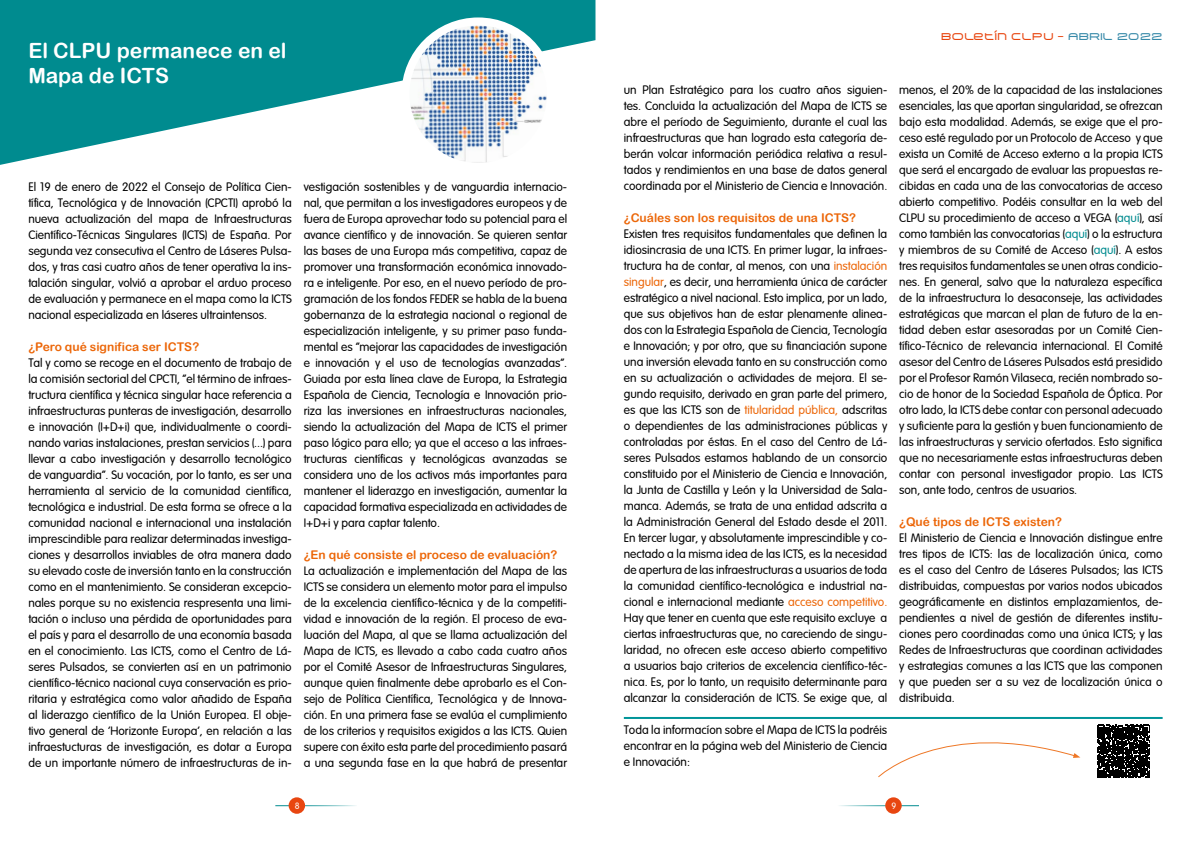
<style>
.page{position:relative;width:1191px;height:842px;background:#fff}
.page>*{position:absolute;margin:0;border:0;box-sizing:border-box;transform-origin:0 0}
.t1{font:21px/25.2px "Arial Rounded MT Bold";color:#fff}
.t2{font:12px/16px "Arial Rounded";color:#000;text-align:justify}
.t3{font:12px "Arial Rounded MT Bold";color:#ec6608}
.t4{font:500 10px "Arkitech";color:#e84610}
.t5{font:9px "Arial Rounded";color:#fff}
.s1{color:#388aa9}
.s2{color:#ec6608}
.s3{color:#008b8f}
</style>
<div class="page">
<hr style="left:275px;top:805px;width:82px;height:1px;background:#008b8f">
<hr style="left:837px;top:805px;width:82px;height:1px;background:#008b8f">
<div style="left:289px;top:797px;width:16px;height:17px;background:#e84610;border-radius:50%"></div>
<div style="left:885px;top:797px;width:16px;height:17px;background:#e84610;border-radius:50%"></div>
<svg style="left:0;top:0;width:595px;height:165px;fill:#008b8f"></svg>
<img style="left:405px;top:21px;width:146px;height:146px;border-radius:73px">
<div style="left:401px;top:17px;width:154px;height:154px;border:8px solid #fff;border-radius:50%"></div>
<hr style="left:624px;top:717px;width:538px;height:2px;background:#009599">
<svg style="left:1097px;top:725px;width:52px;height:53px;background:#1f1f1f"></svg>
<svg style="left:878px;top:742px;width:202px;height:36px"></svg>
<h1 class="t1" style="left:28px;top:37px;width:260px">El CLPU permanece en el<br>Mapa de ICTS</h1>
<p class="t2" style="left:28px;top:178px;width:265px">El 19 de enero de 2022 el Consejo de Política Cien&shy;tífica, Tecnológica y de Innovación (CPCTI) aprobó la nueva actualización del mapa de Infraestructuras Científico-Técnicas Singulares (ICTS) de España. Por segunda vez consecutiva el Centro de Láseres Pulsa&shy;dos, y tras casi cuatro años de tener operativa la ins&shy;talación singular, volvió a aprobar el arduo proceso de evaluación y permanece en el mapa como la ICTS nacional especializada en láseres ultraintensos.</p>
<p class="t3" style="left:28px;top:339px;width:172px">¿Pero qué significa ser ICTS?</p>
<p class="t2" style="left:28px;top:353px;width:265px">Tal y como se recoge en el documento de trabajo de la comisión sectorial del CPCTI, “el término de infraes&shy;tructura científica y técnica singular hace referencia a infraestructuras punteras de investigación, desarrollo e innovación (I+D+i) que, individualmente o coordi&shy;nando varias instalaciones, prestan servicios (...) para llevar a cabo investigación y desarrollo tecnológico de vanguardia”. Su vocación, por lo tanto, es ser una herramienta al servicio de la comunidad científica, tecnológica e industrial. De esta forma se ofrece a la comunidad nacional e internacional una instalación imprescindible para realizar determinadas investiga&shy;ciones y desarrollos inviables de otra manera dado su elevado coste de inversión tanto en la construcción como en el mantenimiento. Se consideran excepcio&shy;nales porque su no existencia respresenta una limi&shy;tación o incluso una pérdida de oportunidades para el país y para el desarrollo de una economía basada en el conocimiento. Las ICTS, como el Centro de Lá&shy;seres Pulsados, se convierten así en un patrimonio científico-técnico nacional cuya conservación es prio&shy;ritaria y estratégica como valor añadido de España al liderazgo científico de la Unión Europea. El obje&shy;tivo general de ‘Horizonte Europa’, en relación a las infraestucturas de investigación, es dotar a Europa de un importante número de infraestructuras de in-</p>
<p class="t2" style="left:304px;top:177px;width:265px">vestigación sostenibles y de vanguardia internacio&shy;nal, que permitan a los investigadores europeos y de fuera de Europa aprovechar todo su potencial para el avance científico y de innovación. Se quieren sentar las bases de una Europa más competitiva, capaz de promover una transformación económica innovado&shy;ra e inteligente. Por eso, en el nuevo período de pro&shy;gramación de los fondos FEDER se habla de la buena gobernanza de la estrategia nacional o regional de especialización inteligente, y su primer paso funda&shy;mental es “mejorar las capacidades de investigación e innovación y el uso de tecnologías avanzadas”.<br>Guiada por esta línea clave de Europa, la Estrategia Española de Ciencia, Tecnología e Innovación prio&shy;riza las inversiones en infraestructuras nacionales, siendo la actualización del Mapa de ICTS el primer paso lógico para ello; ya que el acceso a las infraes&shy;tructuras científicas y tecnológicas avanzadas se considera uno de los activos más importantes para mantener el liderazgo en investigación, aumentar la capacidad formativa especializada en actividades de I+D+i y para captar talento.</p>
<p class="t3" style="left:304px;top:547px;width:255px">¿En qué consiste el proceso de evaluación?</p>
<p class="t2" style="left:304px;top:561px;width:265px">La actualización e implementación del Mapa de las ICTS se considera un elemento motor para el impulso de la excelencia científico-técnica y de la competiti&shy;vidad e innovación de la región. El proceso de eva&shy;luación del Mapa, al que se llama actualización del Mapa de ICTS, es llevado a cabo cada cuatro años por el Comité Asesor de Infraestructuras Singulares, aunque quien finalmente debe aprobarlo es el Con&shy;sejo de Política Científica, Tecnológica y de Innova&shy;ción. En una primera fase se evalúa el cumplimiento de los criterios y requisitos exigidos a las ICTS. Quien supere con éxito esta parte del procedimiento pasará a una segunda fase en la que habrá de presentar</p>
<p class="t4" style="left:941px;top:30px;width:223px">BOLETÍN CLPU - <span class="s1">ABRIL 2022</span></p>
<p class="t2" style="left:624px;top:81px;width:265px">un Plan Estratégico para los cuatro años siguien&shy;tes. Concluida la actualización del Mapa de ICTS se abre el período de Seguimiento, durante el cual las infraestructuras que han logrado esta categoría de&shy;berán volcar información periódica relativa a resul&shy;tados y rendimientos en una base de datos general coordinada por el Ministerio de Ciencia e Innovación.</p>
<p class="t3" style="left:624px;top:211px;width:234px">¿Cuáles son los requisitos de una ICTS?</p>
<p class="t2" style="left:624px;top:225px;width:265px">Existen tres requisitos fundamentales que definen la idiosincrasia de una ICTS. En primer lugar, la infraes&shy;tructura ha de contar, al menos, con una <span class="s2">instalación singular</span>, es decir, una herramienta única de carácter estratégico a nivel nacional. Esto implica, por un lado, que sus objetivos han de estar plenamente alinea&shy;dos con la Estrategia Española de Ciencia, Tecnología e Innovación; y por otro, que su financiación supone una inversión elevada tanto en su construcción como en su actualización o actividades de mejora. El se&shy;gundo requisito, derivado en gran parte del primero, es que las ICTS son de <span class="s2">titularidad pública,</span> adscritas o dependientes de las administraciones públicas y controladas por éstas. En el caso del Centro de Lá&shy;seres Pulsados estamos hablando de un consorcio constituido por el Ministerio de Ciencia e Innovación, la Junta de Castilla y León y la Universidad de Sala&shy;manca. Además, se trata de una entidad adscrita a la Administración General del Estado desde el 2011.<br>En tercer lugar, y absolutamente imprescindible y co&shy;nectado a la misma idea de las ICTS, es la necesidad de apertura de las infraestructuras a usuarios de toda la comunidad científico-tecnológica e industrial na&shy;cional e internacional mediante <span class="s2">acceso competitivo.<br></span>Hay que tener en cuenta que este requisito excluye a ciertas infraestructuras que, no careciendo de singu&shy;laridad, no ofrecen este acceso abierto competitivo a usuarios bajo criterios de excelencia científico-téc&shy;nica. Es, por lo tanto, un requisito determinante para alcanzar la consideración de ICTS. Se exige que, al</p>
<p class="t2" style="left:624px;top:720px;width:265px">Toda la informacíon sobre el Mapa de ICTS la podréis encontrar en la página web del Ministerio de Ciencia e Innovación:</p>
<p class="t2" style="left:899px;top:81px;width:265px">menos, el 20% de la capacidad de las instalaciones esenciales, las que aportan singularidad, se ofrezcan bajo esta modalidad. Además, se exige que el pro&shy;ceso esté regulado por un Protocolo de Acceso y que exista un Comité de Acceso externo a la propia ICTS que será el encargado de evaluar las propuestas re&shy;cibidas en cada una de las convocatorias de acceso abierto competitivo. Podéis consultar en la web del CLPU su procedimiento de acceso a VEGA (<span class="s3">aquí</span>), así como también las convocatorias (<span class="s3">aquí</span>) o la estructura y miembros de su Comité de Acceso (<span class="s3">aquí</span>). A estos tres requisitos fundamentales se unen otras condicio&shy;nes. En general, salvo que la naturaleza específica de la infraestructura lo desaconseje, las actividades estratégicas que marcan el plan de futuro de la en&shy;tidad deben estar asesoradas por un Comité Cien&shy;tífico-Técnico de relevancia internacional. El Comité asesor del Centro de Láseres Pulsados está presidido por el Profesor Ramón Vilaseca, recién nombrado so&shy;cio de honor de la Sociedad Española de Óptica. Por otro lado, la ICTS debe contar con personal adecuado y suficiente para la gestión y buen funcionamiento de las infraestructuras y servicio ofertados. Esto significa que no necesariamente estas infraestructuras deben contar con personal investigador propio. Las ICTS son, ante todo, centros de usuarios.</p>
<p class="t3" style="left:899px;top:515px;width:164px">¿Qué tipos de ICTS existen?</p>
<p class="t2" style="left:899px;top:529px;width:265px">El Ministerio de Ciencia e Innovación distingue entre tres tipos de ICTS: las de localización única, como es el caso del Centro de Láseres Pulsados; las ICTS distribuidas, compuestas por varios nodos ubicados geográficamente en distintos emplazamientos, de&shy;pendientes a nivel de gestión de diferentes institu&shy;ciones pero coordinadas como una única ICTS; y las Redes de Infraestructuras que coordinan actividades y estrategias comunes a las ICTS que las componen y que pueden ser a su vez de localización única o distribuida.</p>
<p class="t5" style="left:295px;top:799px;width:6px">8</p>
<p class="t5" style="left:891px;top:799px;width:6px">9</p>
</div>
